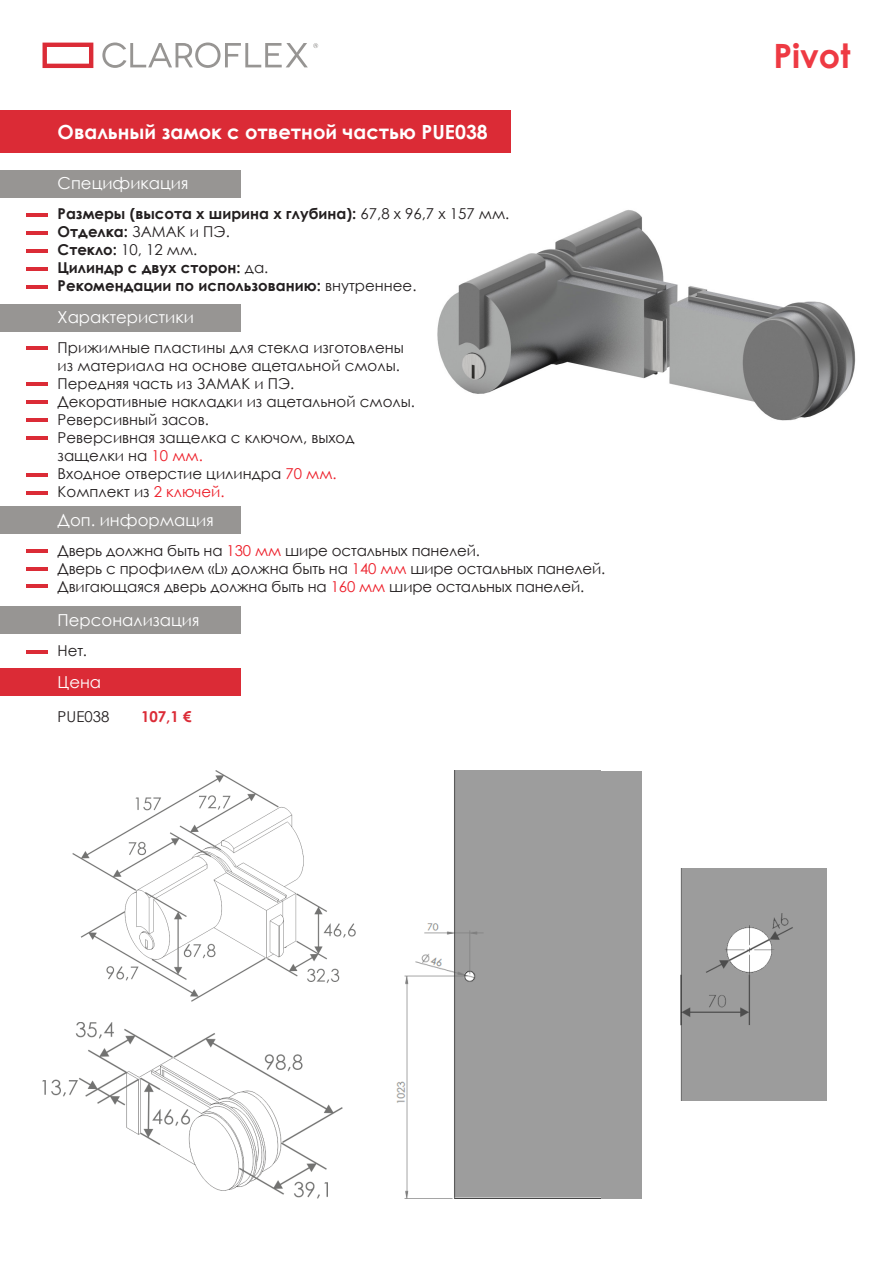
<style>
.page{position:relative;width:893px;height:1263px;background:#fff}
.page>*{position:absolute;margin:0;border:0;box-sizing:border-box;transform-origin:0 0}
.t1{font:700 33.45px "Century Gothic";color:#ee3a43}
.t2{font:700 19.5px "Century Gothic";color:#fff}
.t3{font:16.5px "Century Gothic";color:#fff}
.t4{font:15px "Century Gothic";color:#231f20}
.t5{font:700 15px "Century Gothic";color:#231f20}
.t6{font:700 15px "Century Gothic";color:#db2b36}
.s1{font-weight:400}
.s2{font-weight:700}
.s3{color:#ed1d28}
</style>
<div class="page">
<img style="left:437px;top:210px;width:419px;height:211px">
<img style="left:72px;top:771px;width:284px;height:230px">
<div style="left:0;top:111px;width:510px;height:42px;background:#db2b36"></div>
<hr style="left:27px;top:213px;width:21px;height:3px;background:#db2b36">
<hr style="left:27px;top:347px;width:21px;height:3px;background:#db2b36">
<hr style="left:27px;top:231px;width:21px;height:3px;background:#db2b36">
<hr style="left:27px;top:383px;width:21px;height:3px;background:#db2b36">
<hr style="left:27px;top:249px;width:21px;height:3px;background:#db2b36">
<hr style="left:27px;top:401px;width:21px;height:3px;background:#db2b36">
<hr style="left:27px;top:267px;width:21px;height:3px;background:#db2b36">
<hr style="left:27px;top:419px;width:21px;height:3px;background:#db2b36">
<hr style="left:27px;top:473px;width:21px;height:3px;background:#db2b36">
<hr style="left:27px;top:285px;width:21px;height:3px;background:#db2b36">
<hr style="left:27px;top:437px;width:21px;height:3px;background:#db2b36">
<hr style="left:27px;top:491px;width:21px;height:3px;background:#db2b36">
<div style="left:0;top:170px;width:240px;height:28px;background:#979593"></div>
<div style="left:0;top:304px;width:240px;height:27px;background:#979593"></div>
<div style="left:0;top:668px;width:240px;height:28px;background:#db2b36"></div>
<svg style="left:43px;top:43px;width:50px;height:25px"></svg>
<svg style="left:102px;top:43px;width:216px;height:25px"></svg>
<img style="left:681px;top:868px;width:146px;height:232px">
<hr style="left:27px;top:550px;width:21px;height:3px;background:#db2b36">
<hr style="left:27px;top:567px;width:21px;height:3px;background:#db2b36">
<hr style="left:27px;top:584px;width:21px;height:4px;background:#db2b36">
<div style="left:0;top:506px;width:240px;height:28px;background:#979593"></div>
<hr style="left:27px;top:650px;width:21px;height:3px;background:#db2b36">
<div style="left:0;top:606px;width:240px;height:28px;background:#979593"></div>
<div style="left:555px;top:771px;width:86px;height:427px;background:#9d9d9d"></div>
<img style="left:396px;top:771px;width:205px;height:427px">
<img style="left:43px;top:1022px;width:300px;height:176px">
<p class="t2" style="left:58px;top:117px;width:432px">Овальный замок с ответной частью PUE038</p>
<p class="t3" style="left:58px;top:172px;width:132px">Спецификация</p>
<p class="t5" style="left:58px;top:202px;width:453px">Размеры (высота x ширина x глубина): <span class="s1">67,8 x 96,7 x 157 мм.</span></p>
<p class="t4" style="left:58px;top:221px;width:174px"><span class="s2">Отделка:</span> ЗАМАК и ПЭ.</p>
<p class="t4" style="left:58px;top:239px;width:141px"><span class="s2">Стекло:</span> 10, 12 мм.</p>
<p class="t5" style="left:58px;top:256px;width:212px">Цилиндр с двух сторон: <span class="s1">да.</span></p>
<p class="t5" style="left:58px;top:274px;width:360px">Рекомендации по использованию: <span class="s1">внутреннее.</span></p>
<p class="t3" style="left:58px;top:306px;width:138px">Характеристики</p>
<p class="t4" style="left:58px;top:337px;width:348px">Прижимные пластины для стекла изготовлены</p>
<p class="t4" style="left:58px;top:355px;width:344px">из материала на основе ацетальной смолы.</p>
<p class="t4" style="left:58px;top:373px;width:238px">Передняя часть из ЗАМАК и ПЭ.</p>
<p class="t4" style="left:58px;top:391px;width:359px">Декоративные накладки из ацетальной смолы.</p>
<p class="t4" style="left:58px;top:409px;width:153px">Реверсивный засов.</p>
<p class="t4" style="left:58px;top:427px;width:298px">Реверсивная защелка с ключом, выход</p>
<p class="t4" style="left:58px;top:445px;width:147px">защелки на <span class="s3">10 мм.</span></p>
<p class="t4" style="left:58px;top:463px;width:281px">Входное отверстие цилиндра <span class="s3">70 мм.</span></p>
<p class="t4" style="left:58px;top:481px;width:168px">Комплект из <span class="s3">2 ключей.</span></p>
<p class="t3" style="left:58px;top:508px;width:158px">Доп. информация</p>
<p class="t4" style="left:58px;top:540px;width:424px">Дверь должна быть на <span class="s3">130 мм</span> шире остальных панелей.</p>
<p class="t4" style="left:58px;top:558px;width:549px">Дверь с профилем «L» должна быть на <span class="s3">140 мм</span> шире остальных панелей.</p>
<p class="t4" style="left:58px;top:576px;width:528px">Двигающаяся дверь должна быть на <span class="s3">160 мм</span> шире остальных панелей.</p>
<p class="t3" style="left:58px;top:608px;width:143px">Персонализация</p>
<p class="t4" style="left:58px;top:640px;width:31px">Нет.</p>
<p class="t3" style="left:58px;top:670px;width:45px">Цена</p>
<p class="t4" style="left:58px;top:706px;width:53px">PUE038</p>
<p class="t6" style="left:141px;top:705px;width:52px">107,1 €</p>
<h1 class="t1" style="left:773px;top:30px;width:79px">Pivot</h1>
</div>
